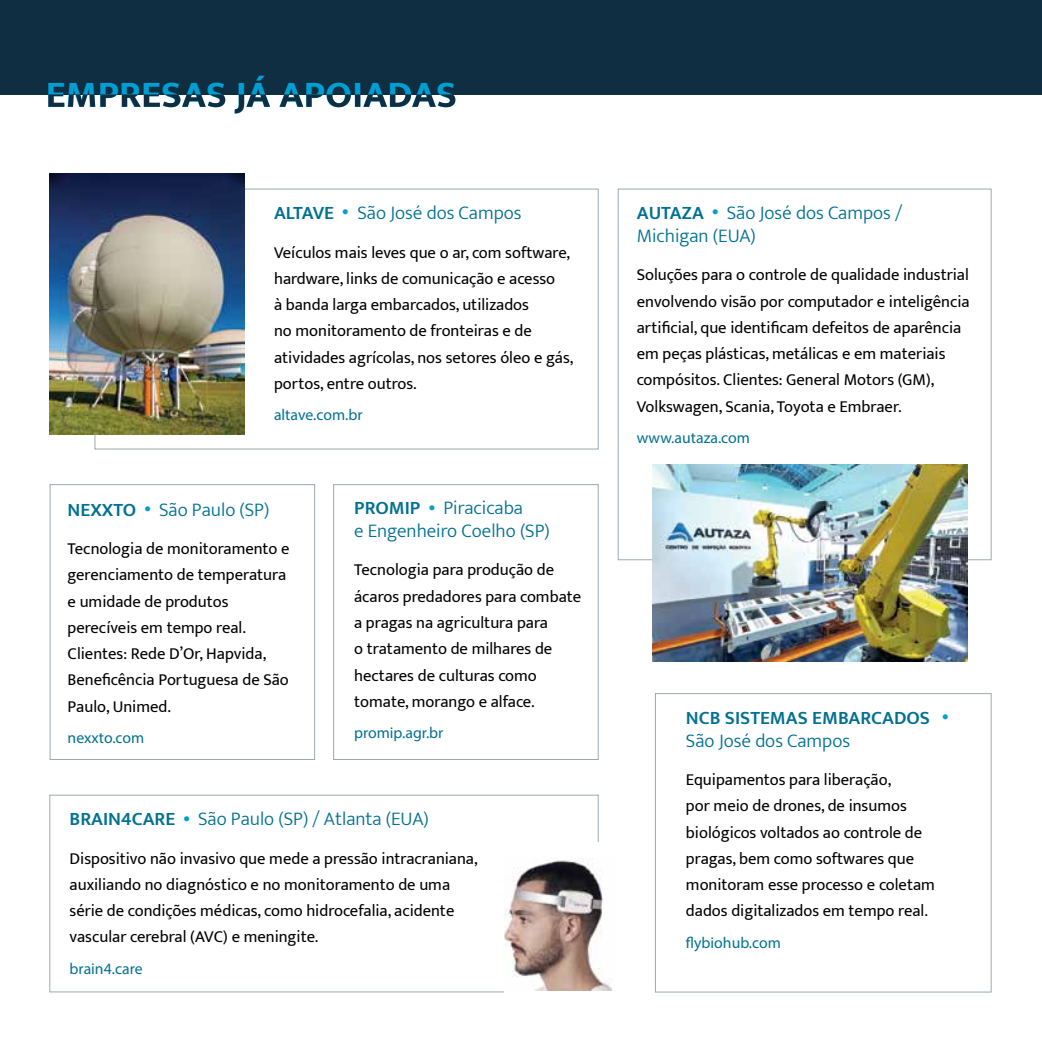
<style>
.page{position:relative;width:1042px;height:1042px;background:#fff}
.page>*{position:absolute;margin:0;border:0;box-sizing:border-box;transform-origin:0 0}
.t1{font:700 38.5px "Mukta";color:#009ed2}
.t2{font:300 19.25px/22.8px "Mukta";color:#007192}
.t3{font:600 19.25px/22.8px "Mukta";color:#007192}
.t4{font:16.62px/26.2px "Mukta";color:#000}
.t5{font:15.75px "Myriad Pro";color:#007192}
.s1{font-weight:600}
.s2{font-weight:300}
</style>
<div class="page">
<div style="left:0;top:0;width:1042px;height:95px;background:#0f2e41"></div>
<img style="left:50px;top:173px;width:194px;height:261px">
<img style="left:652px;top:464px;width:315px;height:198px">
<img style="left:504px;top:860px;width:108px;height:130px">
<svg style="left:48px;top:95px;width:407px;height:18px"></svg>
<h1 class="t1" style="left:46px;top:71px;width:413px">EMPRESAS JÁ APOIADAS</h1>
<p class="t2" style="left:274px;top:201px;width:249px"><span class="s1">ALTAVE</span> <sup>●</sup> São José dos Campos</p>
<p class="t4" style="left:274px;top:239px;width:301px">Veículos mais leves que o ar, com software, hardware, links de comunicação e acesso<br>à banda larga embarcados, utilizados<br>no monitoramento de fronteiras e de atividades agrícolas, nos setores óleo e gás, portos, entre outros.</p>
<p class="t5" style="left:274px;top:405px;width:90px">altave.com.br</p>
<p class="t2" style="left:68px;top:497px;width:203px"><span class="s1">NEXXTO</span> <sup>●</sup> São Paulo (SP)</p>
<p class="t4" style="left:68px;top:535px;width:224px">Tecnologia de monitoramento e gerenciamento de temperatura e umidade de produtos perecíveis em tempo real.<br>Clientes: Rede D’Or, Hapvida,<br>Beneficência Portuguesa de São<br>Paulo, Unimed.</p>
<p class="t5" style="left:68px;top:728px;width:78px">nexxto.com</p>
<p class="t2" style="left:354px;top:496px;width:197px"><span class="s1">PROMIP</span> <sup>●</sup> Piracicaba<br>e Engenheiro Coelho (SP)</p>
<p class="t4" style="left:354px;top:556px;width:229px">Tecnologia para produção de ácaros predadores para combate a pragas na agricultura para<br>o tratamento de milhares de hectares de culturas como tomate, morango e alface.</p>
<p class="t5" style="left:354px;top:723px;width:91px">promip.agr.br</p>
<p class="t2" style="left:70px;top:807px;width:360px"><span class="s1">BRAIN4CARE</span> <sup>●</sup> São Paulo (SP) / Atlanta (EUA)</p>
<p class="t4" style="left:70px;top:845px;width:409px">Dispositivo não invasivo que mede a pressão intracraniana, auxiliando no diagnóstico e no monitoramento de uma série de condições médicas, como hidrocefalia, acidente vascular cerebral (AVC) e meningite.</p>
<p class="t5" style="left:70px;top:959px;width:74px">brain4.care</p>
<p class="t2" style="left:637px;top:201px;width:267px"><span class="s1">AUTAZA</span> <sup>●</sup> São José dos Campos /<br>Michigan (EUA)</p>
<p class="t4" style="left:637px;top:261px;width:334px">Soluções para o controle de qualidade industrial envolvendo visão por computador e inteligência artificial, que identificam defeitos de aparência em peças plásticas, metálicas e em materiais compósitos. Clientes: General Motors (GM), Volkswagen, Scania, Toyota e Embraer.</p>
<p class="t5" style="left:637px;top:428px;width:115px">www.autaza.com</p>
<p class="t3" style="left:686px;top:706px;width:264px">NCB SISTEMAS EMBARCADOS <sup>●<br></sup><span class="s2">São José dos Campos</span></p>
<p class="t4" style="left:686px;top:766px;width:250px">Equipamentos para liberação,<br>por meio de drones, de insumos biológicos voltados ao controle de pragas, bem como softwares que monitoram esse processo e coletam dados digitalizados em tempo real.</p>
<p class="t5" style="left:686px;top:933px;width:96px">flybiohub.com</p>
</div>
